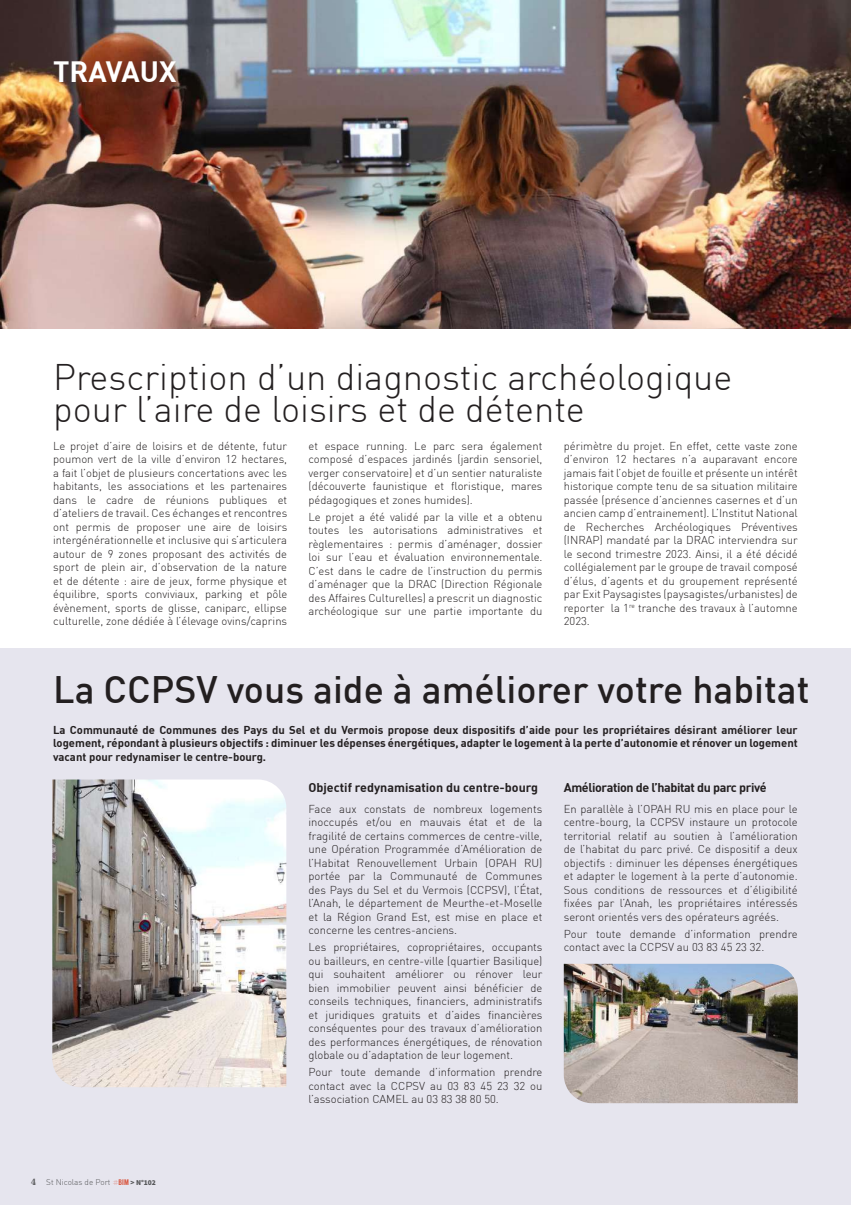
<style>
.page{position:relative;width:851px;height:1205px;background:#fff}
.page>*{position:absolute;margin:0;border:0;box-sizing:border-box;transform-origin:0 0}
.t1{font:500 37.5px "DIN";color:#231f20}
.t2{font:300 36.25px/31.2px "DIN";color:#231f20}
.t3{font:700 28.75px "DIN";color:#fff}
.t4{font:700 12.5px "DIN";color:#231f20}
.t5{font:700 12.5px "DIN";letter-spacing:-.03em;color:#231f20}
.t6{font:300 11.25px/13.5px "DIN";color:#231f20;text-align:justify}
.t7{font:700 11.25px/13.5px "DIN";color:#231f20;text-align:justify}
.t8{font:300 8.12px "DIN";color:#57585a}
.s1{font-family:"Droid Serif";font-weight:700;font-size:8.75px}
.s2{font-family:"Langdon";font-weight:400;color:#d95842}
.s3{font-family:"Source Sans Pro";font-weight:900;font-size:7.5px}
</style>
<div class="page">
<div style="left:0;top:648px;width:850px;height:557px;background:#e6e5ee"></div>
<img style="left:0;top:0;width:850px;height:328px">
<img style="left:52px;top:779px;width:234px;height:308px">
<img style="left:563px;top:964px;width:234px;height:139px">
<h3 class="t3" style="left:53px;top:53px;width:125px">TRAVAUX</h3>
<h2 class="t2" style="left:53px;top:361px;width:680px">Prescription d’un diagnostic archéologique pour l’aire de loisirs et de détente</h2>
<p class="t6" style="left:53px;top:439px;width:235px">Le projet d’aire de loisirs et de détente, futur poumon vert de la ville d’environ 12 hectares, a fait l’objet de plusieurs concertations avec les habitants, les associations et les partenaires dans le cadre de réunions publiques et d’ateliers de travail. Ces échanges et rencontres ont permis de proposer une aire de loisirs intergénérationnelle et inclusive qui s’articulera autour de 9 zones proposant des activités de sport de plein air, d’observation de la nature et de détente : aire de jeux, forme physique et équilibre, sports conviviaux, parking et pôle évènement, sports de glisse, caniparc, ellipse culturelle, zone dédiée à l’élevage ovins/caprins</p>
<p class="t6" style="left:308px;top:439px;width:235px">et espace running. Le parc sera également composé d’espaces jardinés (jardin sensoriel, verger conservatoire) et d’un sentier naturaliste (découverte faunistique et floristique, mares pédagogiques et zones humides).</p>
<p class="t6" style="left:308px;top:510px;width:235px">Le projet a été validé par la ville et a obtenu toutes les autorisations administratives et règlementaires : permis d’aménager, dossier loi sur l’eau et évaluation environnementale.<br>C’est dans le cadre de l’instruction du permis d’aménager que la DRAC (Direction Régionale des Affaires Culturelles) a prescrit un diagnostic archéologique sur une partie importante du</p>
<p class="t6" style="left:563px;top:439px;width:235px">périmètre du projet. En effet, cette vaste zone d’environ 12 hectares n’a auparavant encore jamais fait l’objet de fouille et présente un intérêt historique compte tenu de sa situation militaire passée (présence d’anciennes casernes et d’un ancien camp d’entrainement). L’Institut National de Recherches Archéologiques Préventives (INRAP) mandaté par la DRAC interviendra sur le second trimestre 2023. Ainsi, il a été décidé collégialement par le groupe de travail composé d’élus, d’agents et du groupement représenté par Exit Paysagistes (paysagistes/urbanistes) de reporter la 1<sup>re</sup> tranche des travaux à l’automne 2023.</p>
<h1 class="t1" style="left:53px;top:665px;width:757px">La CCPSV vous aide à améliorer votre habitat</h1>
<p class="t7" style="left:53px;top:722px;width:746px">La Communauté de Communes des Pays du Sel et du Vermois propose deux dispositifs d’aide pour les propriétaires désirant améliorer leur logement, répondant à plusieurs objectifs : diminuer les dépenses énergétiques, adapter le logement à la perte d’autonomie et rénover un logement vacant pour redynamiser le centre-bourg.</p>
<p class="t8" style="left:31px;top:1177px;width:126px"><span class="s1">4</span> St Nicolas de Port <span class="s2">#BIM</span> <span class="s3">&gt; N°102</span></p>
<p class="t4" style="left:308px;top:779px;width:231px">Objectif redynamisation du centre-bourg</p>
<p class="t6" style="left:308px;top:802px;width:235px">Face aux constats de nombreux logements inoccupés et/ou en mauvais état et de la fragilité de certains commerces de centre-ville, une Opération Programmée d’Amélioration de l’Habitat Renouvellement Urbain (OPAH RU) portée par la Communauté de Communes des Pays du Sel et du Vermois (CCPSV), l’État, l’Anah, le département de Meurthe-et-Moselle et la Région Grand Est, est mise en place et concerne les centres-anciens.</p>
<p class="t6" style="left:308px;top:940px;width:235px">Les propriétaires, copropriétaires, occupants ou bailleurs, en centre-ville (quartier Basilique) qui souhaitent améliorer ou rénover leur bien immobilier peuvent ainsi bénéficier de conseils techniques, financiers, administratifs et juridiques gratuits et d’aides financières conséquentes pour des travaux d’amélioration des performances énergétiques, de rénovation globale ou d’adaptation de leur logement.</p>
<p class="t6" style="left:308px;top:1065px;width:235px">Pour toute demande d’information prendre contact avec la CCPSV au 03 83 45 23 32 ou l’association CAMEL au 03 83 38 80 50.</p>
<p class="t5" style="left:563px;top:779px;width:204px">Amélioration de l’habitat du parc privé</p>
<p class="t6" style="left:563px;top:802px;width:235px">En parallèle à l’OPAH RU mis en place pour le centre-bourg, la CCPSV instaure un protocole territorial relatif au soutien à l’amélioration de l’habitat du parc privé. Ce dispositif a deux objectifs : diminuer les dépenses énergétiques et adapter le logement à la perte d’autonomie.<br>Sous conditions de ressources et d’éligibilité fixées par l’Anah, les propriétaires intéressés seront orientés vers des opérateurs agréés.</p>
<p class="t6" style="left:563px;top:927px;width:235px">Pour toute demande d’information prendre contact avec la CCPSV au 03 83 45 23 32.</p>
</div>
